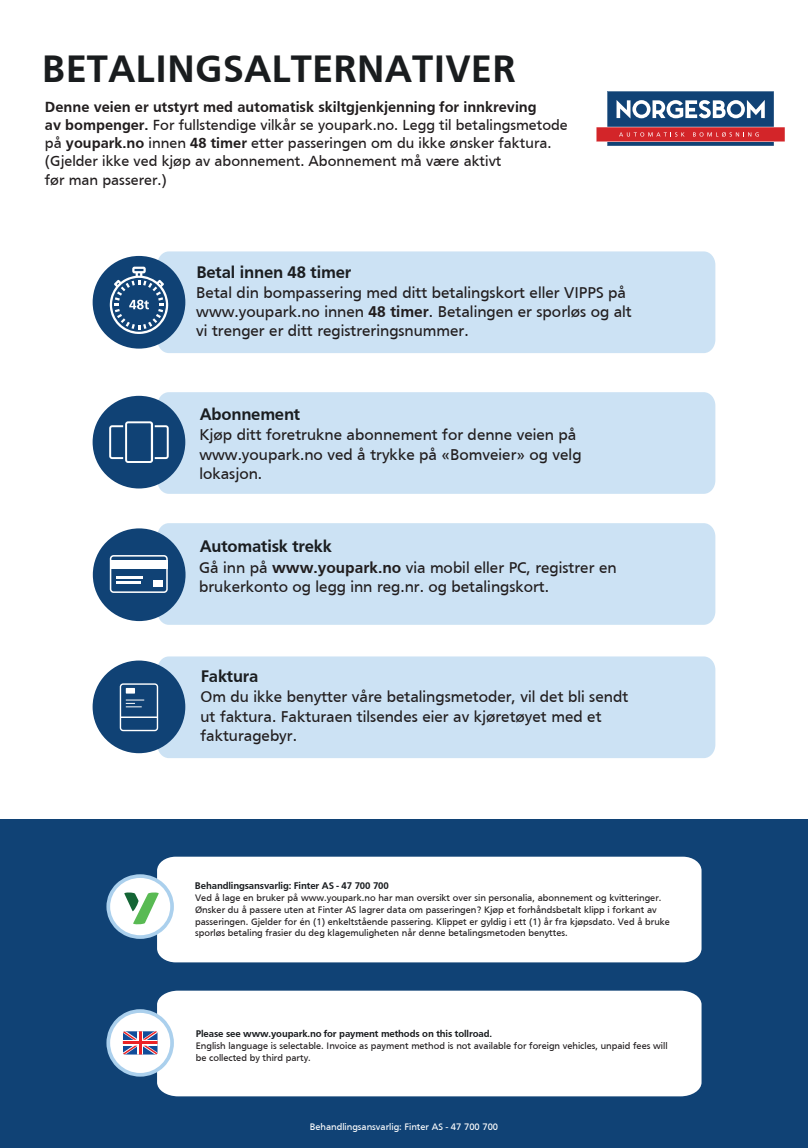
<style>
.page{position:relative;width:808px;height:1148px;background:#fff}
.page>*{position:absolute;margin:0;border:0;box-sizing:border-box;transform-origin:0 0}
.t1{font:700 39.44px "Frutiger";color:#191c1e}
.t2{font:700 17.32px "Frutiger";letter-spacing:-.015em;color:#1a1d20}
.t3{font:16.12px/19.3px "Frutiger";color:#211d1e}
.t4{font:15.16px/18.2px "Frutiger";color:#211d1e}
.t5{font:700 10px "Frutiger";letter-spacing:-.015em;color:#1a1d20}
.t6{font:9.72px/11.7px "Frutiger";color:#211d1e}
.t7{font:9.72px "Frutiger";color:#fff}
.s1{font-weight:700}
</style>
<div class="page">
<svg style="left:596px;top:91px;width:189px;height:55px"></svg>
<div style="left:0;top:819px;width:807px;height:329px;background:#104275"></div>
<div style="left:157px;top:251px;width:558px;height:102px;background:#cce2f4"></div>
<div style="left:157px;top:392px;width:558px;height:102px;background:#cce2f4"></div>
<div style="left:157px;top:523px;width:558px;height:102px;background:#cce2f4"></div>
<div style="left:157px;top:656px;width:558px;height:102px;background:#cce2f4"></div>
<div style="left:93px;top:256px;width:92px;height:92px;background:#104275;border-radius:50%"></div>
<div style="left:93px;top:528px;width:92px;height:93px;background:#104275;border-radius:50%"></div>
<div style="left:110px;top:555px;width:58px;height:38px;border:2px solid #fff;border-radius:3px"></div>
<div style="left:111px;top:560px;width:56px;height:8px;background:#fff"></div>
<hr style="left:116px;top:576px;width:26px;height:3px;background:#fff">
<hr style="left:116px;top:581px;width:24px;height:3px;background:#fff">
<div style="left:153px;top:580px;width:10px;height:7px;background:#fff"></div>
<div style="left:93px;top:660px;width:92px;height:93px;background:#104275;border-radius:50%"></div>
<div style="left:120px;top:683px;width:38px;height:48px;border:1px solid #fff;border-radius:3px"></div>
<svg style="left:126px;top:699px;width:18px;height:8px"></svg>
<hr style="left:120px;top:716px;width:37px;height:2px;background:#fff">
<div style="left:126px;top:688px;width:9px;height:5px;background:#fff"></div>
<div style="left:93px;top:396px;width:92px;height:92px;background:#104275;border-radius:50%"></div>
<svg style="left:109px;top:421px;width:60px;height:42px"></svg>
<svg style="left:110px;top:267px;width:58px;height:67px"></svg>
<div style="left:157px;top:856px;width:544px;height:106px;background:#fff"></div>
<div style="left:157px;top:990px;width:544px;height:106px;background:#fff"></div>
<svg style="left:106px;top:1009px;width:68px;height:67px;background:#c2c7d8"></svg>
<svg style="left:106px;top:874px;width:68px;height:65px;background:#bdd4d5"></svg>
<h1 class="t1" style="left:42px;top:47px;width:475px">BETALINGSALTERNATIVER</h1>
<p class="t4" style="left:45px;top:97px;width:524px"><span class="s1">Denne veien er utstyrt med automatisk skiltgjenkjenning for innkreving<br>av bompenger.</span> For fullstendige vilkår se youpark.no. Legg til betalingsmetode på <span class="s1">youpark.no</span> innen <span class="s1">48 timer</span> etter passeringen om du ikke ønsker faktura. (Gjelder ikke ved kjøp av abonnement. Abonnement må være aktivt<br>før man passerer.)</p>
<h2 class="t2" style="left:196px;top:262px;width:156px">Betal innen 48 timer</h2>
<h3 class="t3" style="left:196px;top:282px;width:437px">Betal din bompassering med ditt betalingskort eller VIPPS på www.youpark.no innen <span class="s1">48 timer</span>. Betalingen er sporløs og alt vi trenger er ditt registreringsnummer.</h3>
<h2 class="t2" style="left:200px;top:405px;width:102px">Abonnement</h2>
<h3 class="t3" style="left:199px;top:425px;width:383px">Kjøp ditt foretrukne abonnement for denne veien på www.youpark.no ved å trykke på «Bomveier» og velg lokasjon.</h3>
<h2 class="t2" style="left:200px;top:536px;width:134px">Automatisk trekk</h2>
<h3 class="t3" style="left:199px;top:558px;width:419px">Gå inn på <span class="s1">www.youpark.no</span> via mobil eller PC, registrer en brukerkonto og legg inn reg.nr. og betalingskort.</h3>
<h2 class="t2" style="left:201px;top:666px;width:59px">Faktura</h2>
<h3 class="t3" style="left:200px;top:687px;width:429px">Om du ikke benytter våre betalingsmetoder, vil det bli sendt ut faktura. Fakturaen tilsendes eier av kjøretøyet med et fakturagebyr.</h3>
<p class="t5" style="left:195px;top:880px;width:195px">Behandlingsansvarlig: Finter AS - 47 700 700</p>
<p class="t6" style="left:195px;top:892px;width:476px">Ved å lage en bruker på www.youpark.no har man oversikt over sin personalia, abonnement og kvitteringer.<br>Ønsker du å passere uten at Finter AS lagrer data om passeringen? Kjøp et forhåndsbetalt klipp i forkant av passeringen. Gjelder for én (1) enkeltstående passering. Klippet er gyldig i ett (1) år fra kjøpsdato. Ved å bruke sporløs betaling frasier du deg klagemuligheten når denne betalingsmetoden benyttes.</p>
<p class="t5" style="left:196px;top:1027px;width:298px">Please see www.youpark.no for payment methods on this tollroad.</p>
<p class="t6" style="left:196px;top:1039px;width:473px">English language is selectable. Invoice as payment method is not available for foreign vehicles, unpaid fees will be collected by third party.</p>
<p class="t7" style="left:310px;top:1121px;width:190px">Behandlingsansvarlig: Finter AS - 47 700 700</p>
</div>
